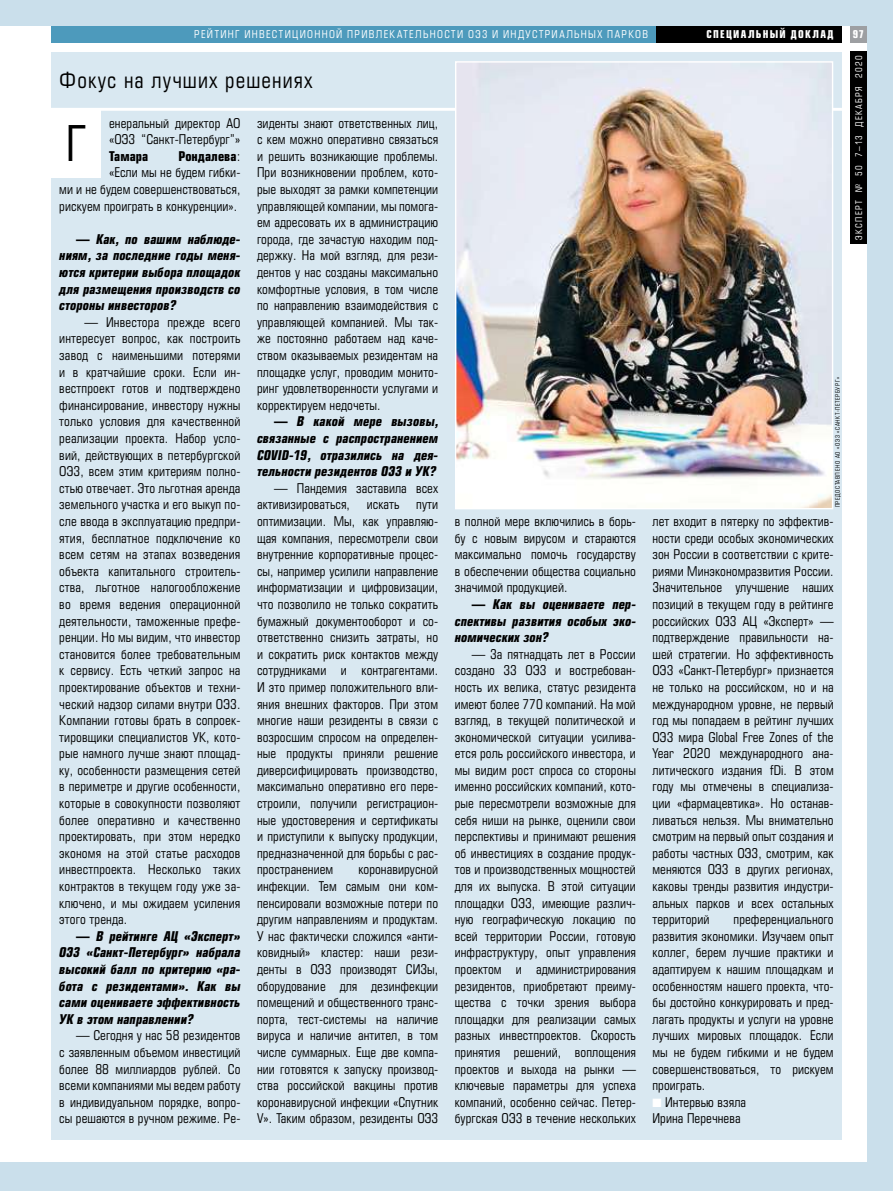
<style>
.page{position:relative;width:893px;height:1191px;background:#cadfeb}
.page>*{position:absolute;margin:0;border:0;box-sizing:border-box;transform-origin:0 0}
.t1{font:48px "Europe Cond";color:#000}
.t2{font:21.75px "Europe Cond";letter-spacing:.05em;color:#000}
.t3{font:13.2px/16.6px "Europe Cond";letter-spacing:.005em;color:#000;text-align:justify}
.t4{font:italic 700 13.2px/16.6px "Europe Cond";letter-spacing:.005em;color:#000;text-align:justify}
.t5{font:700 13.2px "Europe Cond";letter-spacing:.005em;color:#000}
.t6{font:10.5px "Europe Cond";letter-spacing:.125em;color:#fff}
.t7{font:700 10.5px "Europe Cond";letter-spacing:.125em;color:#fff}
.t8{font:9px "Europe Cond";letter-spacing:.14em;color:#fff}
.t9{font:6px "Europe Cond";letter-spacing:.1em;color:#000}
.s1{font-weight:700}
.s2{font-style:normal}
.s3{color:#fff}
</style>
<div class="page">
<div style="left:0;top:26px;width:867px;height:1135px;background:#fff"></div>
<div style="left:850px;top:26px;width:17px;height:17px;background:#9d9fa2"></div>
<div style="left:850px;top:51px;width:17px;height:193px;background:#000"></div>
<div style="left:51px;top:26px;width:606px;height:17px;background:#4d9abc"></div>
<div style="left:657px;top:26px;width:185px;height:17px;background:#000"></div>
<div style="left:51px;top:53px;width:791px;height:1087px;background:#d9e8f1"></div>
<div style="left:51px;top:108px;width:50px;height:69px;background:#fff"></div>
<hr style="left:51px;top:108px;width:791px;height:3px;background:#fff">
<img style="left:457px;top:63px;width:374px;height:444px">
<p class="t6" style="left:194px;top:28px;width:455px">РЕЙТИНГ ИНВЕСТИЦИОННОЙ ПРИВЛЕКАТЕЛЬНОСТИ ОЭЗ И ИНДУСТРИАЛЬНЫХ ПАРКОВ</p>
<p class="t7" style="left:707px;top:28px;width:128px">СПЕЦИАЛЬНЫЙ ДОКЛАД</p>
<h2 class="t2" style="left:59px;top:67px;width:255px">Фокус на лучших решениях</h2>
<p class="t3" style="left:109px;top:114px;width:133px">енеральный директор АО «ОЭЗ “Санкт-Петербург”»</p>
<p class="t5" style="left:109px;top:147px;width:41px">Тамара</p>
<h1 class="t1" style="left:66px;top:113px;width:22px">Г</h1>
<p class="t3" style="left:59px;top:147px;width:183px;text-align:right"><span class="s1">Рондалева</span>:<br>«Если мы не будем гибки-<br>ми и не будем совершенствоваться, рискуем проиграть в конкуренции».</p>
<p class="t4" style="left:59px;top:230px;width:183px;text-indent:17px"><span class="s2">—</span> Как, по вашим наблюде&shy;ниям, за последние годы меня&shy;ются критерии выбора площадок для размещения производств со стороны инвесторов?</p>
<p class="t3" style="left:59px;top:313px;width:183px;text-indent:25px">— Инвестора прежде всего интересует вопрос, как построить завод с наименьшими потерями и в кратчайшие сроки. Если ин&shy;вестпроект готов и подтверждено финансирование, инвестору нужны только условия для качественной реализации проекта. Набор усло&shy;вий, действующих в петербургской ОЭЗ, всем этим критериям полно&shy;стью отвечает. Это льготная аренда земельного участка и его выкуп по&shy;сле ввода в эксплуатацию предпри&shy;ятия, бесплатное подключение ко всем сетям на этапах возведения объекта капитального строитель&shy;ства, льготное налогообложение во время ведения операционной деятельности, таможенные префе&shy;ренции. Но мы видим, что инвестор становится более требовательным к сервису. Есть четкий запрос на проектирование объектов и техни&shy;ческий надзор силами внутри ОЭЗ.<br>Компании готовы брать в сопроек&shy;тировщики специалистов УК, кото&shy;рые намного лучше знают площад&shy;ку, особенности размещения сетей в периметре и другие особенности, которые в совокупности позволяют более оперативно и качественно проектировать, при этом нередко экономя на этой статье расходов инвестпроекта. Несколько таких контрактов в текущем году уже за&shy;ключено, и мы ожидаем усиления этого тренда.</p>
<p class="t4" style="left:59px;top:927px;width:183px;text-indent:17px"><span class="s2">—</span> В рейтинге АЦ «Эксперт» ОЭЗ «Санкт-Петербург» набрала высокий балл по критерию «ра&shy;бота с резидентами». Как вы сами оцениваете эффективность УК в этом направлении?</p>
<p class="t3" style="left:59px;top:1027px;width:183px;text-indent:17px">— Сегодня у нас 58 резидентов с заявленным объемом инвестиций более 88 миллиардов рублей. Со всеми компаниями мы ведем работу в индивидуальном порядке, вопро&shy;сы решаются в ручном режиме. Ре-</p>
<p class="t3" style="left:257px;top:114px;width:183px">зиденты знают ответственных лиц, с кем можно оперативно связаться и решить возникающие проблемы.<br>При возникновении проблем, кото&shy;рые выходят за рамки компетенции управляющей компании, мы помога&shy;ем адресовать их в администрацию города, где зачастую находим под&shy;держку. На мой взгляд, для рези&shy;дентов у нас созданы максимально комфортные условия, в том числе по направлению взаимодействия с управляющей компанией. Мы так&shy;же постоянно работаем над каче&shy;ством оказываемых резидентам на площадке услуг, проводим монито&shy;ринг удовлетворенности услугами и корректируем недочеты.</p>
<p class="t4" style="left:257px;top:413px;width:183px;text-indent:17px"><span class="s2">—</span> В какой мере вызовы, связанные с распространением COVID-19, отразились на дея&shy;тельности резидентов ОЭЗ и УК?</p>
<p class="t3" style="left:257px;top:479px;width:183px;text-indent:17px">— Пандемия заставила всех активизироваться,</p>
<p class="t3" style="left:367px;top:496px;width:34px">искать</p>
<p class="t3" style="left:257px;top:496px;width:183px;text-indent:159px">пути оптимизации. Мы, как управляю&shy;щая компания, пересмотрели свои внутренние корпоративные процес&shy;сы, например усилили направление информатизации и цифровизации, что позволило не только сократить бумажный документооборот и со&shy;ответственно снизить затраты, но и сократить риск контактов между сотрудниками и контрагентами.<br>И это пример положительного вли&shy;яния внешних факторов. При этом многие наши резиденты в связи с возросшим спросом на определен&shy;ные продукты приняли решение диверсифицировать производство, максимально оперативно его пере&shy;строили, получили регистрацион&shy;ные удостоверения и сертификаты и приступили к выпуску продукции, предназначенной для борьбы с рас&shy;пространением</p>
<p class="t3" style="left:257px;top:861px;width:183px;text-indent:101px">коронавирусной инфекции. Тем самым они ком&shy;пенсировали возможные потери по другим направлениям и продуктам.<br>У нас фактически сложился «анти&shy;ковидный» кластер: наши рези&shy;денты в ОЭЗ производят СИЗы, оборудование для дезинфекции помещений и общественного транс&shy;порта, тест-системы на наличие вируса и наличие антител, в том числе суммарных. Еще две компа&shy;нии готовятся к запуску производ&shy;ства российской вакцины против коронавирусной инфекции «Спутник V». Таким образом, резиденты ОЭЗ</p>
<p class="t3" style="left:455px;top:512px;width:183px">в полной мере включились в борь&shy;бу с новым вирусом и стараются максимально помочь государству в обеспечении общества социально значимой продукцией.</p>
<p class="t4" style="left:455px;top:595px;width:183px;text-indent:17px"><span class="s2">—</span> Как вы оцениваете пер&shy;спективы развития особых эко&shy;номических зон?</p>
<p class="t3" style="left:455px;top:645px;width:183px;text-indent:17px">— За пятнадцать лет в России создано 33 ОЭЗ и востребован&shy;ность их велика, статус резидента имеют более 770 компаний. На мой взгляд, в текущей политической и экономической ситуации усилива&shy;ется роль российского инвестора, и мы видим рост спроса со стороны именно российских компаний, кото&shy;рые пересмотрели возможные для себя ниши на рынке, оценили свои перспективы и принимают решения об инвестициях в создание продук&shy;тов и производственных мощностей для их выпуска. В этой ситуации площадки ОЭЗ, имеющие различ&shy;ную географическую локацию по всей территории России, готовую инфраструктуру, опыт управления проектом и администрирования резидентов, приобретают преиму&shy;щества с точки зрения выбора площадки для реализации самых разных инвестпроектов. Скорость принятия решений, воплощения проектов и выхода на рынки — ключевые параметры для успеха компаний, особенно сейчас. Петер&shy;бургская ОЭЗ в течение нескольких</p>
<p class="t9" style="left:834px;top:507px;width:132px;rotate:-90deg">ПРЕДОСТАВЛЕНО АО «ОЭЗ «САНКТ-ПЕТЕРБУРГ»</p>
<p class="t3" style="left:652px;top:512px;width:183px">лет входит в пятерку по эффектив&shy;ности среди особых экономических зон России в соответствии с крите&shy;риями Минэкономразвития России.<br>Значительное улучшение наших позиций в текущем году в рейтинге российских ОЭЗ АЦ «Эксперт» — подтверждение правильности на&shy;шей стратегии. Но эффективность ОЭЗ «Санкт-Петербург» признается не только на российском, но и на международном уровне, не первый год мы попадаем в рейтинг лучших ОЭЗ мира Global Free Zones of the Year 2020 международного ана&shy;литического издания fDi. В этом году мы отмечены в специализа&shy;ции «фармацевтика». Но останав&shy;ливаться нельзя. Мы внимательно смотрим на первый опыт создания и работы частных ОЭЗ, смотрим, как меняются ОЭЗ в других регионах, каковы тренды развития индустри&shy;альных парков и всех остальных территорий</p>
<p class="t3" style="left:652px;top:911px;width:183px;text-indent:81px">преференциального развития экономики. Изучаем опыт коллег, берем лучшие практики и адаптируем к нашим площадкам и особенностям нашего проекта, что&shy;бы достойно конкурировать и пред&shy;лагать продукты и услуги на уровне лучших мировых площадок. Если мы не будем гибкими и не будем совершенствоваться, то рискуем проиграть.</p>
<p class="t3" style="left:652px;top:1093px;width:95px"><span class="s3">■</span> Интервью взяла<br>Ирина Перечнева</p>
<p class="t7" style="left:853px;top:28px;width:13px">97</p>
<p class="t8" style="left:853px;top:239px;width:186px;rotate:-90deg">ЭКСПЕРТ № 50 7–13 ДЕКАБРЯ 2020</p>
</div>
